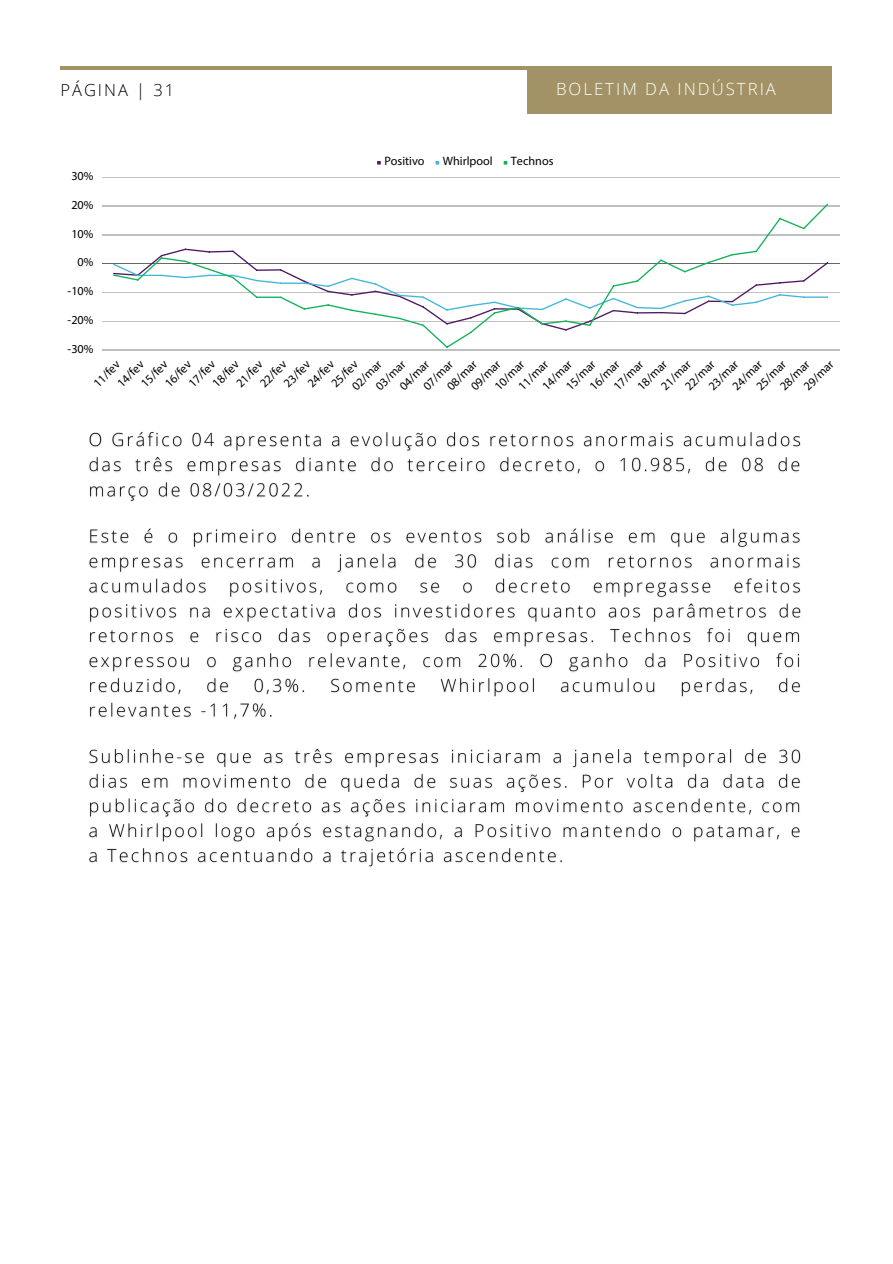
<style>
.page{position:relative;width:893px;height:1264px;background:#fff}
.page>*{position:absolute;margin:0;border:0;box-sizing:border-box;transform-origin:0 0}
.t1{font:300 16.8px "Open Sans";letter-spacing:.12em;color:#fff}
.t2{font:300 16.5px "Open Sans";letter-spacing:.12em;color:#000}
.t3{font:12.15px "Myriad Pro";color:#000}
</style>
<div class="page">
<hr style="left:60px;top:66px;width:770px;height:4px;background:#a29265">
<div style="left:527px;top:66px;width:305px;height:47px;background:#a29265"></div>
<img style="left:89px;top:528px;width:712px;height:191px">
<svg style="left:377px;top:161px;width:4px;height:4px"></svg>
<svg style="left:435px;top:161px;width:4px;height:4px"></svg>
<svg style="left:503px;top:161px;width:4px;height:4px"></svg>
<hr style="left:102px;top:177px;width:737px;height:1px;background:#000">
<hr style="left:102px;top:206px;width:737px;height:1px;background:#000">
<hr style="left:102px;top:235px;width:737px;height:1px;background:#000">
<hr style="left:102px;top:263px;width:737px;height:1px;background:#000">
<hr style="left:102px;top:292px;width:737px;height:1px;background:#000">
<hr style="left:102px;top:321px;width:737px;height:1px;background:#000">
<hr style="left:102px;top:350px;width:737px;height:1px;background:#000">
<svg style="left:113px;top:204px;width:715px;height:144px"></svg>
<img style="left:89px;top:431px;width:712px;height:71px">
<img style="left:89px;top:748px;width:712px;height:119px">
<p class="t2" style="left:60px;top:79px;width:115px">PÁGINA | 31</p>
<p class="t1" style="left:556px;top:77px;width:221px">BOLETIM DA INDÚSTRIA</p>
<p class="t3" style="left:71px;top:171px;width:24px">30%</p>
<p class="t3" style="left:71px;top:200px;width:24px">20%</p>
<p class="t3" style="left:71px;top:228px;width:24px">10%</p>
<p class="t3" style="left:78px;top:257px;width:17px">0%</p>
<p class="t3" style="left:68px;top:286px;width:27px">-10%</p>
<p class="t3" style="left:68px;top:315px;width:27px">-20%</p>
<p class="t3" style="left:68px;top:343px;width:27px">-30%</p>
<p class="t3" style="left:384px;top:156px;width:42px">Positivo</p>
<p class="t3" style="left:443px;top:156px;width:51px">Whirlpool</p>
<p class="t3" style="left:511px;top:156px;width:44px">Technos</p>
<p class="t3" style="left:350px;top:385px;width:38px;rotate:-45deg">02/mar</p>
<p class="t3" style="left:374px;top:385px;width:38px;rotate:-45deg">03/mar</p>
<p class="t3" style="left:398px;top:385px;width:38px;rotate:-45deg">04/mar</p>
<p class="t3" style="left:421px;top:385px;width:38px;rotate:-45deg">07/mar</p>
<p class="t3" style="left:445px;top:385px;width:38px;rotate:-45deg">08/mar</p>
<p class="t3" style="left:469px;top:385px;width:38px;rotate:-45deg">09/mar</p>
<p class="t3" style="left:493px;top:385px;width:38px;rotate:-45deg">10/mar</p>
<p class="t3" style="left:516px;top:385px;width:38px;rotate:-45deg">11/mar</p>
<p class="t3" style="left:540px;top:385px;width:38px;rotate:-45deg">14/mar</p>
<p class="t3" style="left:564px;top:385px;width:38px;rotate:-45deg">15/mar</p>
<p class="t3" style="left:588px;top:385px;width:38px;rotate:-45deg">16/mar</p>
<p class="t3" style="left:612px;top:385px;width:38px;rotate:-45deg">17/mar</p>
<p class="t3" style="left:635px;top:385px;width:38px;rotate:-45deg">18/mar</p>
<p class="t3" style="left:659px;top:385px;width:38px;rotate:-45deg">21/mar</p>
<p class="t3" style="left:683px;top:385px;width:38px;rotate:-45deg">2 /mar</p>
<p class="t3" style="left:707px;top:385px;width:38px;rotate:-45deg">23/mar</p>
<p class="t3" style="left:730px;top:385px;width:38px;rotate:-45deg">24/mar</p>
<p class="t3" style="left:754px;top:385px;width:38px;rotate:-45deg">25/mar</p>
<p class="t3" style="left:778px;top:385px;width:38px;rotate:-45deg">28/mar</p>
<p class="t3" style="left:802px;top:385px;width:38px;rotate:-45deg">29/mar</p>
<p class="t3" style="left:92px;top:381px;width:34px;rotate:-45deg">11/fev</p>
<p class="t3" style="left:116px;top:381px;width:34px;rotate:-45deg">14/fev</p>
<p class="t3" style="left:139px;top:381px;width:34px;rotate:-45deg">15/fev</p>
<p class="t3" style="left:163px;top:381px;width:34px;rotate:-45deg">16/fev</p>
<p class="t3" style="left:187px;top:381px;width:34px;rotate:-45deg">17/fev</p>
<p class="t3" style="left:211px;top:381px;width:34px;rotate:-45deg">18/fev</p>
<p class="t3" style="left:234px;top:381px;width:34px;rotate:-45deg">21/fev</p>
<p class="t3" style="left:258px;top:381px;width:34px;rotate:-45deg">2 /fev</p>
<p class="t3" style="left:282px;top:381px;width:34px;rotate:-45deg">23/fev</p>
<p class="t3" style="left:306px;top:381px;width:34px;rotate:-45deg">24/fev</p>
<p class="t3" style="left:330px;top:381px;width:34px;rotate:-45deg">25/fev</p>
</div>
